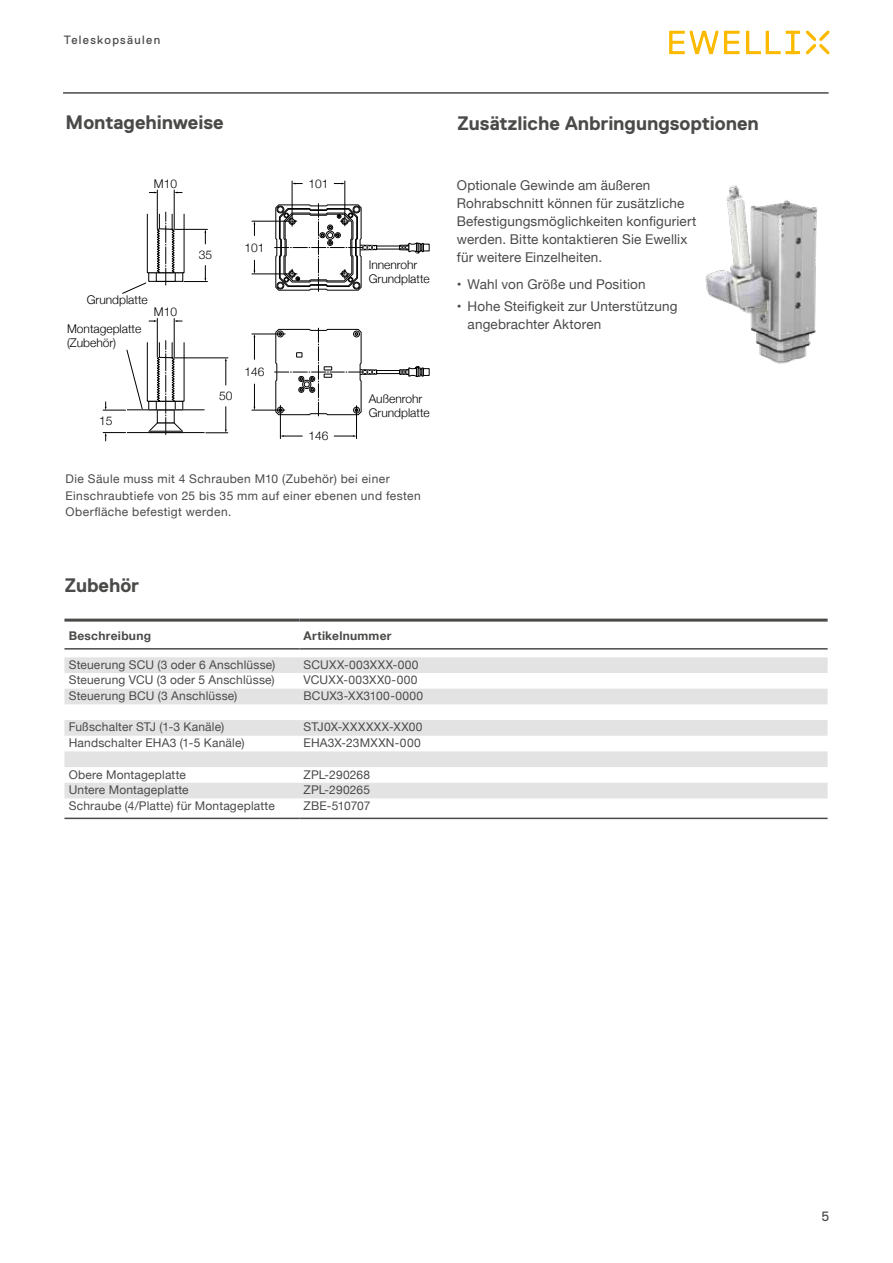
<style>
.page{position:relative;width:893px;height:1263px;background:#fff}
.page>*{position:absolute;margin:0;border:0;box-sizing:border-box;transform-origin:0 0}
.t1{font:700 19.5px "Replica Std";letter-spacing:-.005em;color:#4a4a49}
.t2{font:13.5px/18px "Helvetica Neue";letter-spacing:.01em;color:#4a4a49}
.t3{font:13.5px "Replica Std";color:#4a4a49}
.t4{font:12px/16.5px "Helvetica Neue";letter-spacing:.02em;color:#4a4a49}
.t5{font:300 12px/14.2px "Helvetica Neue";color:#000}
.t6{font:700 12px "Helvetica Neue";letter-spacing:.02em;color:#4a4a49}
.t7{font:12px "Helvetica Neue";letter-spacing:.04em;color:#4a4a49}
.t8{font:12px "Replica Std";letter-spacing:.11em;color:#4a4a49}
.t9{font:12px "Helvetica Neue";letter-spacing:-.01em;color:#4a4a49}
</style>
<div class="page">
<svg style="left:669px;top:31px;width:131px;height:23px"></svg>
<svg style="left:806px;top:31px;width:23px;height:23px"></svg>
<hr style="left:63px;top:93px;width:765px;height:1px;background:#4a4a49">
<div style="left:147px;top:342px;width:37px;height:59px;border:1px solid #000"></div>
<svg style="left:399px;top:243px;width:25px;height:11px"></svg>
<div style="left:376px;top:370px;width:24px;height:4px;border:1px solid #000"></div>
<svg style="left:399px;top:366px;width:30px;height:11px"></svg>
<hr style="left:127px;top:432px;width:78px;height:1px;background:#000">
<hr style="left:127px;top:409px;width:78px;height:1px;background:#000">
<div style="left:148px;top:272px;width:35px;height:10px;border:1px solid #000"></div>
<div style="left:156px;top:272px;width:20px;height:10px;border:1px solid #000"></div>
<div style="left:147px;top:214px;width:37px;height:59px;border:1px solid #000"></div>
<svg style="left:156px;top:212px;width:19px;height:73px"></svg>
<hr style="left:174px;top:190px;width:1px;height:40px;background:#000">
<hr style="left:157px;top:190px;width:1px;height:39px;background:#000">
<hr style="left:175px;top:229px;width:32px;height:1px;background:#000">
<svg style="left:204px;top:229px;width:2px;height:15px"></svg>
<svg style="left:184px;top:266px;width:23px;height:16px"></svg>
<svg style="left:122px;top:283px;width:24px;height:11px"></svg>
<svg style="left:252px;top:181px;width:125px;height:110px"></svg>
<svg style="left:252px;top:328px;width:125px;height:111px"></svg>
<svg style="left:149px;top:341px;width:34px;height:94px"></svg>
<hr style="left:174px;top:318px;width:1px;height:40px;background:#000">
<hr style="left:157px;top:318px;width:1px;height:39px;background:#000">
<svg style="left:174px;top:320px;width:8px;height:2px"></svg>
<svg style="left:149px;top:320px;width:8px;height:2px"></svg>
<svg style="left:103px;top:432px;width:23px;height:9px"></svg>
<hr style="left:175px;top:358px;width:53px;height:1px;background:#000">
<svg style="left:225px;top:358px;width:2px;height:27px"></svg>
<svg style="left:103px;top:350px;width:40px;height:61px"></svg>
<svg style="left:206px;top:407px;width:22px;height:26px"></svg>
<img style="left:705px;top:185px;width:113px;height:179px">
<svg style="left:64px;top:657px;width:764px;height:141px;fill:#e3e3e3"></svg>
<hr style="left:64px;top:818px;width:235px;height:1px;background:#4a4a49">
<hr style="left:299px;top:818px;width:529px;height:1px;background:#4a4a49">
<hr style="left:64px;top:619px;width:235px;height:3px;background:#4a4a49">
<hr style="left:299px;top:619px;width:529px;height:3px;background:#4a4a49">
<hr style="left:64px;top:648px;width:235px;height:2px;background:#4a4a49">
<hr style="left:299px;top:648px;width:529px;height:2px;background:#4a4a49">
<p class="t8" style="left:64px;top:34px;width:98px">Teleskopsäulen</p>
<h1 class="t1" style="left:66px;top:111px;width:159px">Montagehinweise</h1>
<h1 class="t1" style="left:457px;top:112px;width:303px">Zusätzliche Anbringungsoptionen</h1>
<p class="t5" style="left:154px;top:176px;width:25px">M10</p>
<p class="t5" style="left:87px;top:292px;width:63px">Grundplatte</p>
<p class="t5" style="left:67px;top:321px;width:76px">Montageplatte (Zubehör)</p>
<p class="t5" style="left:154px;top:304px;width:25px">M10</p>
<p class="t5" style="left:99px;top:413px;width:15px">15</p>
<p class="t5" style="left:199px;top:247px;width:15px">35</p>
<p class="t5" style="left:244px;top:240px;width:22px">101</p>
<p class="t5" style="left:219px;top:388px;width:15px">50</p>
<p class="t5" style="left:244px;top:364px;width:22px">146</p>
<p class="t5" style="left:308px;top:176px;width:22px">101</p>
<p class="t5" style="left:369px;top:257px;width:63px">Innenrohr<br>Grundplatte</p>
<p class="t5" style="left:308px;top:428px;width:22px">146</p>
<p class="t5" style="left:369px;top:390px;width:63px">Außenrohr<br>Grundplatte</p>
<p class="t4" style="left:66px;top:471px;width:357px">Die Säule muss mit 4 Schrauben M10 (Zubehör) bei einer<br>Einschraubtiefe von 25 bis 35 mm auf einer ebenen und festen<br>Oberfläche befestigt werden.</p>
<h1 class="t1" style="left:64px;top:574px;width:76px">Zubehör</h1>
<p class="t6" style="left:69px;top:627px;width:84px">Beschreibung</p>
<p class="t6" style="left:304px;top:627px;width:89px">Artikelnummer</p>
<p class="t4" style="left:69px;top:657px;width:208px">Steuerung SCU (3 oder 6 Anschlüsse)</p>
<p class="t4" style="left:304px;top:657px;width:117px">SCUXX-003XXX-000</p>
<p class="t4" style="left:69px;top:673px;width:208px">Steuerung VCU (3 oder 5 Anschlüsse)</p>
<p class="t4" style="left:304px;top:673px;width:115px">VCUXX-003XX0-000</p>
<p class="t4" style="left:69px;top:688px;width:170px">Steuerung BCU (3 Anschlüsse)</p>
<p class="t4" style="left:304px;top:688px;width:121px">BCUX3-XX3100-0000</p>
<p class="t4" style="left:69px;top:720px;width:157px">Fußschalter STJ (1-3 Kanäle)</p>
<p class="t7" style="left:304px;top:718px;width:120px">STJ0X-XXXXXX-XX00</p>
<p class="t4" style="left:69px;top:735px;width:177px">Handschalter EHA3 (1-5 Kanäle)</p>
<p class="t4" style="left:304px;top:735px;width:119px">EHA3X-23MXXN-000</p>
<p class="t4" style="left:69px;top:767px;width:119px">Obere Montageplatte</p>
<p class="t4" style="left:304px;top:767px;width:68px">ZPL-290268</p>
<p class="t4" style="left:69px;top:782px;width:121px">Untere Montageplatte</p>
<p class="t4" style="left:304px;top:782px;width:68px">ZPL-290265</p>
<p class="t4" style="left:69px;top:798px;width:208px">Schraube (4/Platte) für Montageplatte</p>
<p class="t9" style="left:304px;top:797px;width:68px">ZBE-510707</p>
<p class="t2" style="left:457px;top:177px;width:241px">Optionale Gewinde am äußeren Rohrabschnitt können für zusätzliche Befestigungsmöglichkeiten konfiguriert werden. Bitte kontaktieren Sie Ewellix für weitere Einzelheiten.</p>
<p class="t2" style="left:457px;top:276px;width:190px">• Wahl von Größe und Position</p>
<p class="t2" style="left:468px;top:298px;width:211px;text-indent:-11px">• Hohe Steifigkeit zur Unterstützung angebrachter Aktoren</p>
<p class="t3" style="left:821px;top:1209px;width:9px">5</p>
</div>
